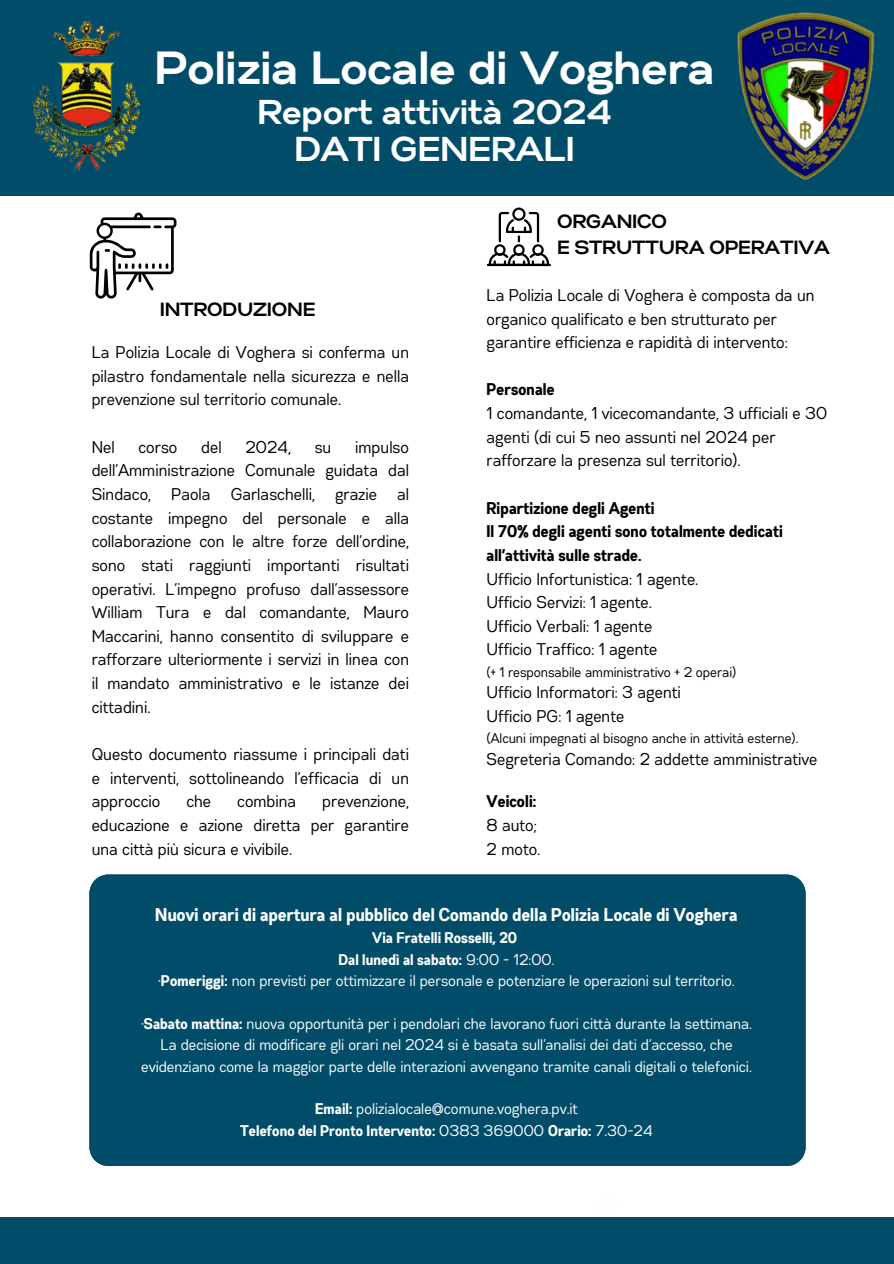
<style>
.page{position:relative;width:894px;height:1264px;background:#fff}
.page>*{position:absolute;margin:0;border:0;box-sizing:border-box;transform-origin:0 0}
.t1{font:700 46.35px "Gabriel Sans";color:#fff}
.t2{font:700 34.35px/37.2px "Gabriel Sans";color:#fff;text-align:center}
.t3{font:700 19.05px/26.2px "Gabriel Sans";color:#000}
.t4{font:700 18.45px "Gabriel Sans Cond";color:#fff}
.t5{font:16.95px/23.7px "Gabriel Sans Cond";color:#000;text-align:justify}
.t6{font:700 16.95px/23.7px "Gabriel Sans Cond";color:#000}
.t7{font:15.45px/21.3px "Gabriel Sans Cond";color:#fff;text-align:center}
.t8{font:700 15.45px "Gabriel Sans Cond";color:#fff}
.t9{font:13.95px "Gabriel Sans Cond";color:#000}
.s1{font-weight:400}
.s2{font-weight:700}
</style>
<div class="page">
<div style="left:0;top:0;width:893px;height:196px;background:#014c68"></div>
<div style="left:89px;top:874px;width:716px;height:291px;background:#014c68"></div>
<img style="left:32px;top:21px;width:109px;height:150px">
<img style="left:737px;top:12px;width:138px;height:169px">
<svg style="left:90px;top:212px;width:86px;height:86px"></svg>
<svg style="left:488px;top:207px;width:61px;height:57px"></svg>
<hr style="left:486px;top:264px;width:65px;height:2px;background:#000">
<div style="left:0;top:1216px;width:893px;height:47px;background:#014c68"></div>
<p class="t1" style="left:155px;top:48px;width:561px">Polizia Locale di Voghera</p>
<p class="t2" style="left:258px;top:95px;width:356px">Report attività 2024<br>DATI GENERALI</p>
<p class="t3" style="left:160px;top:297px;width:157px">INTRODUZIONE</p>
<p class="t5" style="left:92px;top:341px;width:319px">La Polizia Locale di Voghera si conferma un pilastro fondamentale nella sicurezza e nella prevenzione sul territorio comunale.</p>
<h1 class="t5" style="left:92px;top:436px;width:25px">Nel</h1>
<h1 class="t5" style="left:139px;top:436px;width:40px">corso</h1>
<h1 class="t5" style="left:201px;top:436px;width:22px">del</h1>
<h1 class="t5" style="left:246px;top:436px;width:47px">2024,</h1>
<h1 class="t5" style="left:315px;top:436px;width:18px">su</h1>
<h1 class="t5" style="left:92px;top:436px;width:319px;text-indent:263px">impulso dell’Amministrazione Comunale guidata dal Sindaco, Paola Garlaschelli, grazie al costante impegno del personale e alla collaborazione con le altre forze dell’ordine, sono stati raggiunti importanti risultati operativi. L’impegno profuso dall’assessore William Tura e dal comandante, Mauro Maccarini, hanno consentito di sviluppare e rafforzare ulteriormente i servizi in linea con il mandato amministrativo e le istanze dei cittadini.</h1>
<p class="t5" style="left:92px;top:743px;width:319px">Questo documento riassume i principali dati e interventi, sottolineando l’efficacia di un approccio</p>
<p class="t5" style="left:92px;top:790px;width:319px;text-indent:230px">prevenzione, educazione e azione diretta per garantire una città più sicura e vivibile.</p>
<p class="t5" style="left:187px;top:790px;width:26px">che</p>
<p class="t5" style="left:237px;top:790px;width:61px">combina</p>
<p class="t3" style="left:557px;top:209px;width:274px">ORGANICO<br>E STRUTTURA OPERATIVA</p>
<p class="t5" style="left:486px;top:284px;width:329px;text-align:left">La Polizia Locale di Voghera è composta da un organico qualificato e ben strutturato per garantire efficienza e rapidità di intervento:</p>
<h2 class="t6" style="left:486px;top:378px;width:70px">Personale</h2>
<p class="t5" style="left:486px;top:402px;width:342px;text-align:left">1 comandante, 1 vicecomandante, 3 ufficiali e 30 agenti (di cui 5 neo assunti nel 2024 per rafforzare la presenza sul territorio).</p>
<p class="t6" style="left:486px;top:497px;width:170px">Ripartizione degli Agenti</p>
<p class="t6" style="left:486px;top:520px;width:298px">Il 70% degli agenti sono totalmente dedicati all’attività sulle strade.</p>
<p class="t5" style="left:486px;top:567px;width:213px">Ufficio Infortunistica: 1 agente.</p>
<p class="t5" style="left:486px;top:591px;width:167px">Ufficio Servizi: 1 agente.</p>
<p class="t5" style="left:486px;top:615px;width:167px">Ufficio Verbali: 1 agente</p>
<p class="t5" style="left:486px;top:638px;width:172px">Ufficio Traffico: 1 agente</p>
<p class="t9" style="left:486px;top:665px;width:251px">(+ 1 responsabile amministrativo + 2 operai)</p>
<p class="t5" style="left:486px;top:681px;width:196px">Ufficio Informatori: 3 agenti</p>
<p class="t5" style="left:486px;top:705px;width:139px">Ufficio PG: 1 agente</p>
<p class="t9" style="left:486px;top:732px;width:313px">(Alcuni impegnati al bisogno anche in attività esterne).</p>
<p class="t5" style="left:486px;top:747px;width:332px">Segreteria Comando: 2 addette amministrative</p>
<p class="t6" style="left:486px;top:790px;width:51px">Veicoli:</p>
<p class="t5" style="left:486px;top:814px;width:52px">8 auto;</p>
<p class="t5" style="left:486px;top:837px;width:55px">2 moto.</p>
<p class="t4" style="left:156px;top:906px;width:583px">Nuovi orari di apertura al pubblico del Comando della Polizia Locale di Voghera</p>
<p class="t8" style="left:372px;top:931px;width:147px">Via Fratelli Rosselli, 20</p>
<p class="t8" style="left:338px;top:952px;width:217px">Dal lunedì al sabato: <span class="s1">9:00 - 12:00.</span></p>
<p class="t7" style="left:158px;top:970px;width:577px">·<span class="s2">Pomeriggi:</span> non previsti per ottimizzare il personale e potenziare le operazioni sul territorio.</p>
<p class="t7" style="left:141px;top:1013px;width:612px">·<span class="s2">Sabato mattina:</span> nuova opportunità per i pendolari che lavorano fuori città durante la settimana.</p>
<p class="t7" style="left:141px;top:1034px;width:612px">La decisione di modificare gli orari nel 2024 si è basata sull’analisi dei dati d’accesso, che evidenziano come la maggior parte delle interazioni avvengano tramite canali digitali o telefonici.</p>
<p class="t7" style="left:315px;top:1099px;width:264px"><span class="s2">Email:</span> polizialocale@comune.voghera.pv.it</p>
<p class="t8" style="left:240px;top:1123px;width:414px">Telefono del Pronto Intervento: <span class="s1">0383 369000</span> Orario: <span class="s1">7.30-24</span></p>
</div>
